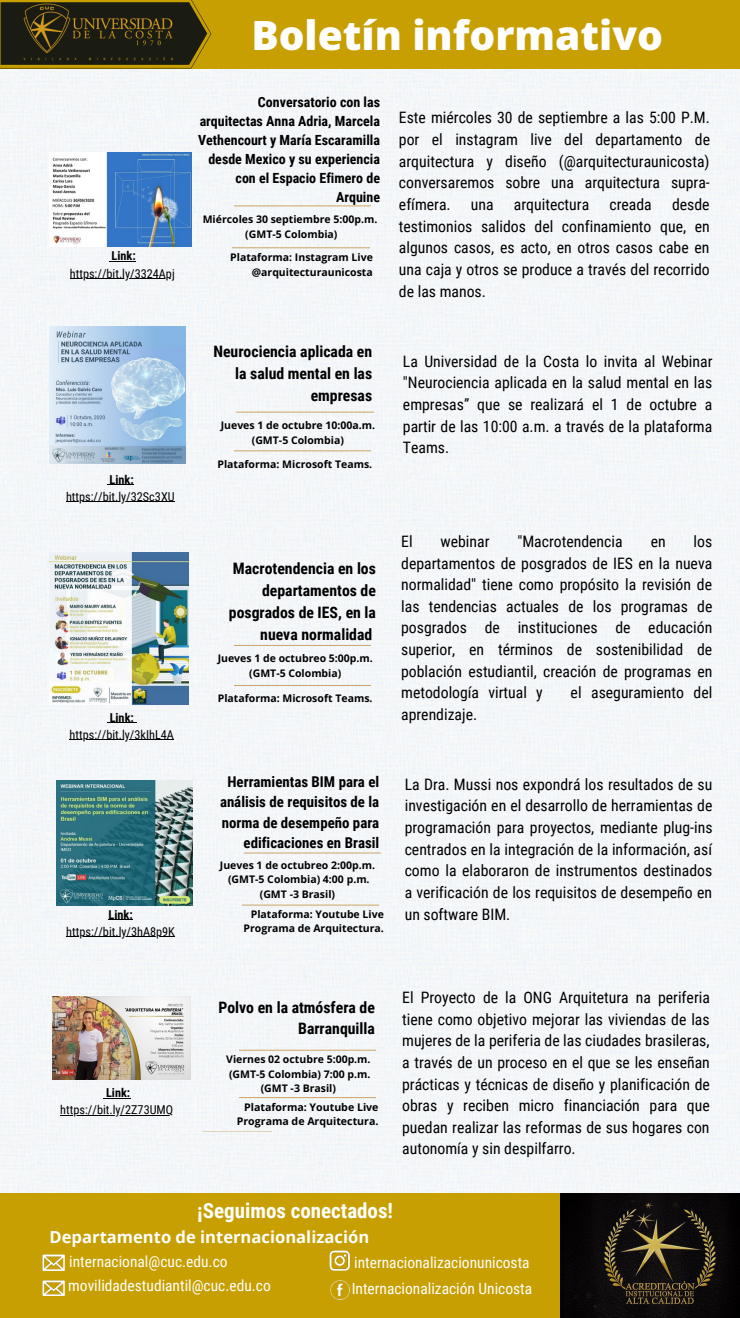
<style>
.page{position:relative;width:740px;height:1318px;background:#fff}
.page>*{position:absolute;margin:0;border:0;box-sizing:border-box;transform-origin:0 0}
.t1{font:800 40.6px "Open Sans Hebrew";color:#fff}
.t2{font:700 21px "Roboto Condensed";color:#fff}
.t3{font:700 16.54px "Open Sans";color:#fff}
.t4{font:15.75px/21.7px "Roboto Condensed";color:#000;text-align:justify}
.t5{font:700 15.75px/21.9px "Roboto Condensed";color:#000;text-align:right}
.t6{font:15.49px/26.9px "Roboto Condensed";color:#fff}
.t7{font:700 14.88px/20.3px "Roboto Condensed";color:#000;text-align:right}
.t8{font:700 14px/19.1px "Roboto Condensed";color:#000;text-align:right}
.t9{font:12.25px "Roboto Condensed";color:#000}
.t10{font:700 12.25px "Roboto Condensed";color:#000}
.t11{font:700 10.59px/14.6px "Open Sans Hebrew";color:#000;text-align:right}
.t12{font:700 10.5px/14.6px "Open Sans Hebrew";color:#000;text-align:center}
</style>
<div class="page">
<div style="left:0;top:0;width:740px;height:1194px;background:#f4f6f9"></div>
<div style="left:0;top:0;width:739px;height:69px;background:#c89f00"></div>
<svg style="left:0;top:0;width:211px;height:68px;background:#5e4f0b"></svg>
<div style="left:0;top:1194px;width:566px;height:124px;background:#c89f00"></div>
<img style="left:560px;top:1194px;width:180px;height:124px">
<img style="left:16px;top:0;width:161px;height:65px">
<img style="left:330px;top:1280px;width:20px;height:19px">
<img style="left:330px;top:1250px;width:19px;height:20px">
<img style="left:43px;top:1254px;width:21px;height:16px">
<img style="left:43px;top:1280px;width:21px;height:16px">
<svg style="left:204px;top:1131px;width:67px;height:4px"></svg>
<svg style="left:234px;top:206px;width:137px;height:6px"></svg>
<svg style="left:234px;top:645px;width:137px;height:7px"></svg>
<svg style="left:237px;top:412px;width:136px;height:6px"></svg>
<svg style="left:233px;top:247px;width:136px;height:7px"></svg>
<svg style="left:234px;top:450px;width:136px;height:7px"></svg>
<svg style="left:239px;top:1050px;width:136px;height:6px"></svg>
<svg style="left:234px;top:685px;width:137px;height:7px"></svg>
<svg style="left:244px;top:852px;width:137px;height:7px"></svg>
<svg style="left:242px;top:905px;width:136px;height:6px"></svg>
<svg style="left:239px;top:1097px;width:137px;height:7px"></svg>
<img style="left:49px;top:152px;width:142px;height:95px">
<img style="left:49px;top:327px;width:137px;height:136px">
<img style="left:49px;top:553px;width:139px;height:151px">
<img style="left:56px;top:780px;width:137px;height:126px">
<img style="left:53px;top:997px;width:137px;height:82px">
<svg style="left:107px;top:722px;width:30px;height:1px"></svg>
<hr style="left:70px;top:739px;width:104px;height:1px;background:#000">
<svg style="left:107px;top:484px;width:27px;height:1px"></svg>
<hr style="left:66px;top:501px;width:109px;height:1px;background:#000">
<svg style="left:103px;top:1098px;width:27px;height:1px"></svg>
<hr style="left:60px;top:1115px;width:113px;height:1px;background:#000">
<svg style="left:108px;top:919px;width:25px;height:1px"></svg>
<hr style="left:66px;top:936px;width:109px;height:1px;background:#000">
<svg style="left:109px;top:261px;width:27px;height:1px"></svg>
<hr style="left:70px;top:278px;width:105px;height:1px;background:#000">
<p class="t10" style="left:112px;top:249px;width:26px">Link:</p>
<p class="t9" style="left:70px;top:266px;width:106px">https://bit.ly/3324Apj</p>
<p class="t10" style="left:110px;top:472px;width:26px">Link:</p>
<p class="t9" style="left:66px;top:489px;width:110px">https://bit.ly/32Sc3XU</p>
<p class="t10" style="left:110px;top:710px;width:26px">Link:</p>
<p class="t9" style="left:70px;top:727px;width:106px">https://bit.ly/3kIhL4A</p>
<p class="t10" style="left:108px;top:907px;width:26px">Link:</p>
<p class="t9" style="left:66px;top:924px;width:110px">https://bit.ly/3hA8p9K</p>
<p class="t10" style="left:106px;top:1086px;width:26px">Link:</p>
<p class="t9" style="left:60px;top:1103px;width:114px">https://bit.ly/2Z73UMQ</p>
<h1 class="t1" style="left:251px;top:7px;width:413px">Boletín informativo</h1>
<p class="t8" style="left:198px;top:92px;width:183px">Conversatorio con las arquitectas Anna Adria, Marcela<br>Vethencourt y María Escaramilla desde Mexico y su experiencia con el Espacio Efimero de<br>Arquine</p>
<p class="t12" style="left:203px;top:212px;width:176px">Miércoles 30 septiembre 5:00p.m. (GMT-5 Colombia)</p>
<p class="t12" style="left:230px;top:250px;width:144px;text-align:right">Plataforma: Instagram Live @arquitecturaunicosta</p>
<p class="t5" style="left:213px;top:340px;width:160px">Neurociencia aplicada en la salud mental en las empresas</p>
<p class="t12" style="left:221px;top:418px;width:156px">Jueves 1 de octubre 10:00a.m. (GMT-5 Colombia)</p>
<p class="t12" style="left:217px;top:456px;width:156px">Plataforma: Microsoft Teams.</p>
<p class="t4" style="left:399px;top:107px;width:312px">Este miércoles 30 de septiembre a las 5:00 P.M. por el instagram live del departamento de arquitectura y diseño (@arquitecturaunicosta) conversaremos sobre una arquitectura supra&shy;efímera.</p>
<p class="t4" style="left:399px;top:194px;width:312px;text-indent:273px">desde testimonios salidos del confinamiento que, en algunos casos, es acto, en otros casos cabe en una caja y otros se produce a través del recorrido de las manos.</p>
<p class="t4" style="left:471px;top:194px;width:24px">una</p>
<p class="t4" style="left:514px;top:194px;width:77px">arquitectura</p>
<p class="t4" style="left:609px;top:194px;width:44px">creada</p>
<p class="t4" style="left:403px;top:350px;width:311px">La Universidad de la Costa lo invita al Webinar "Neurociencia aplicada en la salud mental en las empresas” que se realizará el 1 de octubre a partir de las 10:00 a.m. a través de la plataforma Teams.</p>
<p class="t5" style="left:229px;top:558px;width:149px">Macrotendencia en los departamentos de posgrados de IES, en la nueva normalidad</p>
<p class="t12" style="left:218px;top:651px;width:157px">Jueves 1 de octubreo 5:00p.m. (GMT-5 Colombia)</p>
<p class="t12" style="left:218px;top:691px;width:156px">Plataforma: Microsoft Teams.</p>
<p class="t4" style="left:401px;top:531px;width:313px;text-indent:292px">los departamentos de posgrados de IES en la nueva normalidad" tiene como propósito la revisión de las tendencias actuales de los programas de posgrados de instituciones de educación superior, en términos de sostenibilidad de población estudiantil, creación de programas en metodología virtual y</p>
<p class="t4" style="left:401px;top:531px;width:13px">El</p>
<p class="t4" style="left:440px;top:531px;width:50px">webinar</p>
<p class="t4" style="left:517px;top:531px;width:107px">"Macrotendencia</p>
<p class="t4" style="left:650px;top:531px;width:16px">en</p>
<p class="t4" style="left:570px;top:682px;width:143px">el aseguramiento del</p>
<p class="t4" style="left:401px;top:704px;width:77px">aprendizaje.</p>
<p class="t7" style="left:220px;top:772px;width:161px">Herramientas BIM para el análisis de requisitos de la norma de desempeño para edificaciones en Brasil</p>
<p class="t4" style="left:405px;top:773px;width:309px">La Dra. Mussi nos expondrá los resultados de su investigación en el desarrollo de herramientas de programación para proyectos, mediante plug-ins centrados en la integración de la información, así como la elaboraron de instrumentos destinados a verificación de los requisitos de desempeño en un software BIM.</p>
<p class="t12" style="left:220px;top:857px;width:157px">Jueves 1 de octubreo 2:00p.m. (GMT-5 Colombia) 4:00 p.m. (GMT -3 Brasil)</p>
<p class="t12" style="left:243px;top:906px;width:142px;text-align:right">Plataforma: Youtube Live<br>Programa de Arquitectura.</p>
<p class="t5" style="left:218px;top:996px;width:158px">Polvo en la atmósfera de<br>Barranquilla</p>
<p class="t4" style="left:402px;top:986px;width:309px">El Proyecto de la ONG Arquitetura na periferia tiene como objetivo mejorar las viviendas de las mujeres de la periferia de las ciudades brasileras, a través de un proceso en el que se les enseñan prácticas y técnicas de diseño y planificación de obras y reciben micro financiación para que puedan realizar las reformas de sus hogares con autonomía y sin despilfarro.</p>
<p class="t12" style="left:226px;top:1052px;width:146px">Viernes 02 octubre 5:00p.m. (GMT-5 Colombia) 7:00 p.m. (GMT -3 Brasil)</p>
<p class="t11" style="left:237px;top:1099px;width:143px">Plataforma: Youtube Live<br>Programa de Arquitectura.</p>
<h2 class="t2" style="left:197px;top:1199px;width:197px">¡Seguimos conectados!</h2>
<p class="t6" style="left:69px;top:1248px;width:160px">internacional@cuc.edu.co</p>
<p class="t3" style="left:50px;top:1225px;width:321px">Departamento de internacionalización</p>
<p class="t6" style="left:352px;top:1249px;width:182px">internacionalizacionunicosta<br>Internacionalización Unicosta</p>
<p class="t6" style="left:68px;top:1272px;width:204px">movilidadestudiantil@cuc.edu.co</p>
</div>
